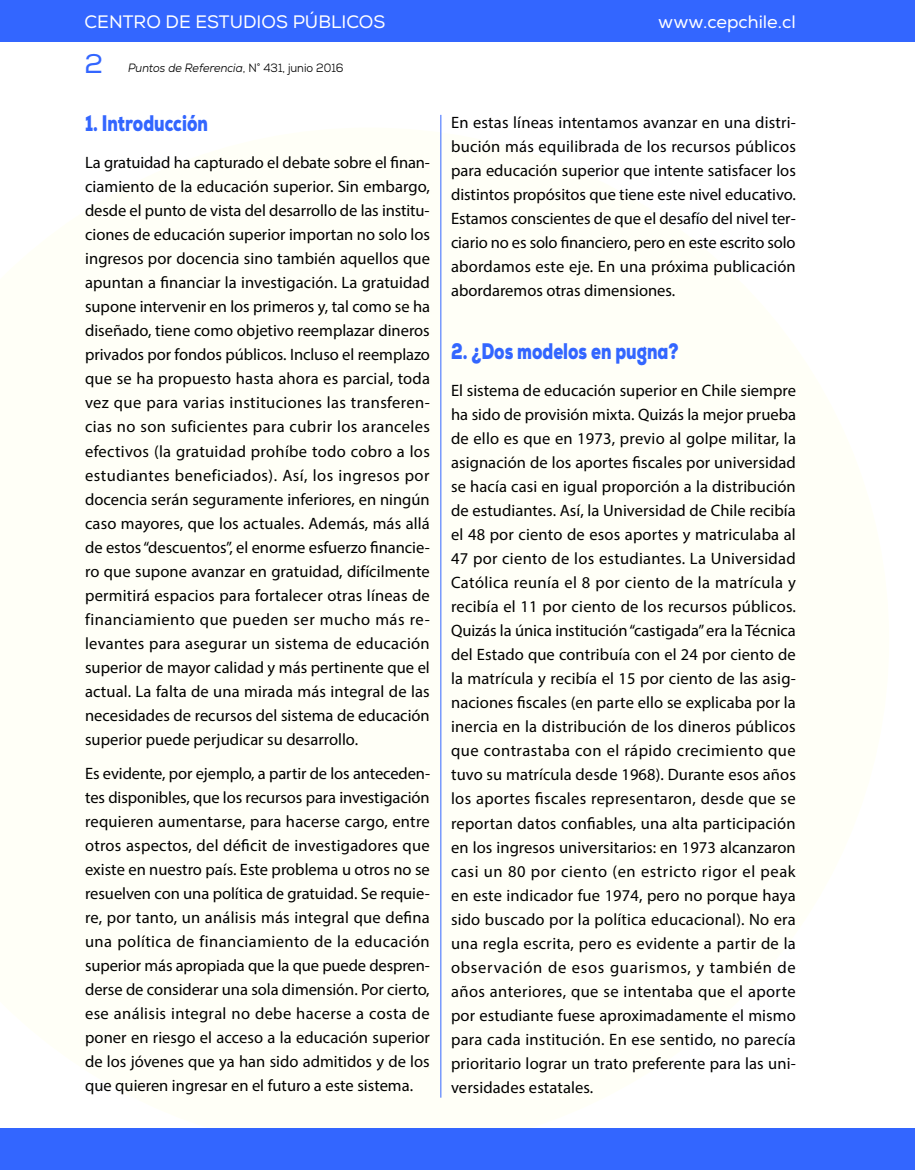
<style>
.page{position:relative;width:915px;height:1170px;background:#fff}
.page>*{position:absolute;margin:0;border:0;box-sizing:border-box;transform-origin:0 0}
.t1{font:27px "Nexa";color:#36f}
.t2{font:900 22.5px "Nexa";color:#36f;scale:.75 1}
.t3{font:18px "Nexa";color:#fff}
.t4{font:16.5px/24px "Myriad Pro";color:#000;text-align:justify}
.t5{font:italic 12px "Nexa";color:#000;scale:.93 1}
.s1{font-style:normal}
</style>
<div class="page">
<div style="left:0;top:0;width:914px;height:41px;background:#36f"></div>
<hr style="left:440px;top:115px;width:1px;height:982px;background:#36f">
<div style="left:0;top:1128px;width:914px;height:41px;background:#36f"></div>
<p class="t3" style="left:84px;top:11px;width:302px">CENTRO DE ESTUDIOS PÚBLICOS</p>
<p class="t5" style="left:128px;top:60px;width:233px">Puntos de Referencia<span class="s1">, N° 431, junio 2016</span></p>
<h1 class="t1" style="left:84px;top:47px;width:20px">2</h1>
<h2 class="t2" style="left:85px;top:108px;width:165px">1. Introducción</h2>
<p class="t4" style="left:85px;top:150px;width:346px">La gratuidad ha capturado el debate sobre el finan&shy;ciamiento de la educación superior. Sin embargo, desde el punto de vista del desarrollo de las institu&shy;ciones de educación superior importan no solo los ingresos por docencia sino también aquellos que apuntan a financiar la investigación. La gratuidad supone intervenir en los primeros y, tal como se ha diseñado, tiene como objetivo reemplazar dineros privados por fondos públicos. Incluso el reemplazo que se ha propuesto hasta ahora es parcial, toda vez que para varias instituciones las transferen&shy;cias no son suficientes para cubrir los aranceles efectivos (la gratuidad prohíbe todo cobro a los estudiantes beneficiados). Así, los ingresos por docencia serán seguramente inferiores, en ningún caso mayores, que los actuales. Además, más allá de estos “descuentos”, el enorme esfuerzo financie&shy;ro que supone avanzar en gratuidad, difícilmente permitirá espacios para fortalecer otras líneas de financiamiento que pueden ser mucho más re&shy;levantes para asegurar un sistema de educación superior de mayor calidad y más pertinente que el actual. La falta de una mirada más integral de las necesidades de recursos del sistema de educación superior puede perjudicar su desarrollo.</p>
<p class="t4" style="left:85px;top:761px;width:346px">Es evidente, por ejemplo, a partir de los anteceden&shy;tes disponibles, que los recursos para investigación requieren aumentarse, para hacerse cargo, entre otros aspectos, del déficit de investigadores que existe en nuestro país. Este problema u otros no se resuelven con una política de gratuidad. Se requie&shy;re, por tanto, un análisis más integral que defina una política de financiamiento de la educación superior más apropiada que la que puede despren&shy;derse de considerar una sola dimensión. Por cierto, ese análisis integral no debe hacerse a costa de poner en riesgo el acceso a la educación superior de los jóvenes que ya han sido admitidos y de los que quieren ingresar en el futuro a este sistema.</p>
<p class="t3" style="left:658px;top:11px;width:139px">www.cepchile.cl</p>
<p class="t4" style="left:451px;top:110px;width:346px">En estas líneas intentamos avanzar en una distri&shy;bución más equilibrada de los recursos públicos para educación superior que intente satisfacer los distintos propósitos que tiene este nivel educativo.<br>Estamos conscientes de que el desafío del nivel ter&shy;ciario no es solo financiero, pero en este escrito solo abordamos este eje. En una próxima publicación abordaremos otras dimensiones.</p>
<h2 class="t2" style="left:451px;top:336px;width:305px">2. ¿Dos modelos en pugna?</h2>
<p class="t4" style="left:451px;top:378px;width:346px">El sistema de educación superior en Chile siempre ha sido de provisión mixta. Quizás la mejor prueba de ello es que en 1973, previo al golpe militar, la asignación de los aportes fiscales por universidad se hacía casi en igual proporción a la distribución de estudiantes. Así, la Universidad de Chile recibía el 48 por ciento de esos aportes y matriculaba al 47 por ciento de los estudiantes. La Universidad Católica reunía el 8 por ciento de la matrícula y recibía el 11 por ciento de los recursos públicos.<br>Quizás la única institución “castigada” era la Técnica del Estado que contribuía con el 24 por ciento de la matrícula y recibía el 15 por ciento de las asig&shy;naciones fiscales (en parte ello se explicaba por la inercia en la distribución de los dineros públicos que contrastaba con el rápido crecimiento que tuvo su matrícula desde 1968). Durante esos años los aportes fiscales representaron, desde que se reportan datos confiables, una alta participación en los ingresos universitarios: en 1973 alcanzaron casi un 80 por ciento (en estricto rigor el peak en este indicador fue 1974, pero no porque haya sido buscado por la política educacional). No era una regla escrita, pero es evidente a partir de la observación de esos guarismos, y también de años anteriores, que se intentaba que el aporte por estudiante fuese aproximadamente el mismo para cada institución. En ese sentido, no parecía prioritario lograr un trato preferente para las uni&shy;versidades estatales.</p>
</div>
